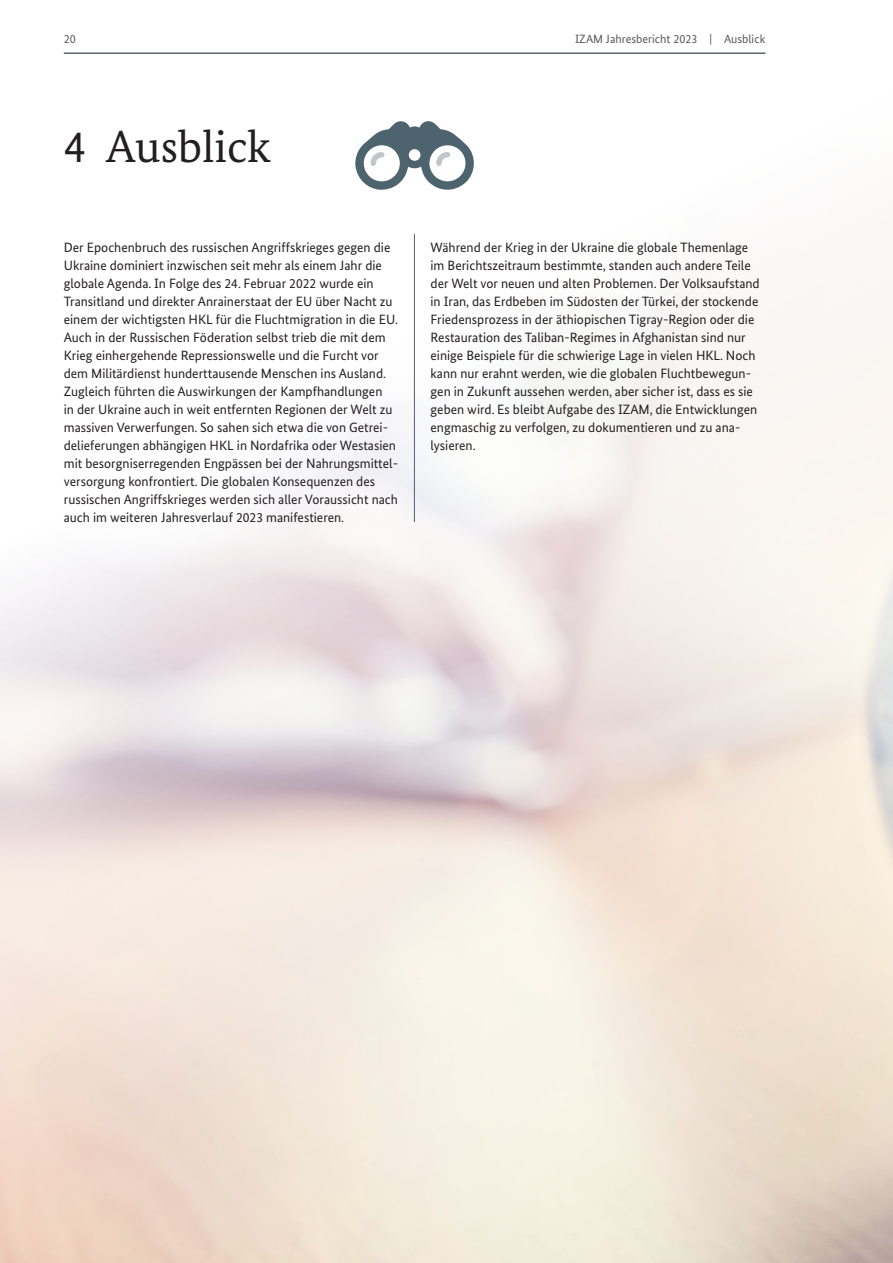
<style>
.page{position:relative;width:893px;height:1263px;background:#fff}
.page>*{position:absolute;margin:0;border:0;box-sizing:border-box;transform-origin:0 0}
.t1{font:45px "Bundes Serif";color:#231f20}
.Fließtext_9pt{font:13.5px/18px "Bundes Sans";color:#231f20}
.t2{font:12px "Bundes Sans";color:#57585a}
.s1{font-family:"Bundes Sans"}
</style>
<div class="page">
<img style="left:0;top:52px;width:893px;height:1211px">
<svg style="left:355px;top:119px;width:122px;height:73px"></svg>
<hr style="left:414px;top:234px;width:1px;height:288px;background:#4d636e">
<p class="t2" style="left:64px;top:31px;width:13px">20</p>
<p class="t2" style="left:575px;top:31px;width:192px">IZAM Jahresbericht 2023 | Ausblick</p>
<h1 class="t1" style="left:64px;top:119px;width:209px"><span class="s1">4</span> Ausblick</h1>
<p class="Fließtext_9pt" style="left:64px;top:238px;width:336px">Der Epochenbruch des russischen Angriffskrieges gegen die Ukraine dominiert inzwischen seit mehr als einem Jahr die globale Agenda. In Folge des 24. Februar 2022 wurde ein Transitland und direkter Anrainerstaat der EU über Nacht zu einem der wichtigsten HKL für die Fluchtmigration in die EU.<br>Auch in der Russischen Föderation selbst trieb die mit dem Krieg einhergehende Repressionswelle und die Furcht vor dem Militärdienst hunderttausende Menschen ins Ausland.<br>Zugleich führten die Auswirkungen der Kampfhandlungen<br>in der Ukraine auch in weit entfernten Regionen der Welt zu massiven Verwerfungen. So sahen sich etwa die von Getrei&shy;delieferungen abhängigen HKL in Nordafrika oder Westasien mit besorgniserregenden Engpässen bei der Nahrungsmittel&shy;versorgung konfrontiert. Die globalen Konsequenzen des russischen Angriffskrieges werden sich aller Voraussicht nach auch im weiteren Jahresverlauf 2023 manifestieren.</p>
<p class="Fließtext_9pt" style="left:431px;top:238px;width:331px">Während der Krieg in der Ukraine die globale Themenlage im Berichtszeitraum bestimmte, standen auch andere Teile der Welt vor neuen und alten Problemen. Der Volksaufstand in Iran, das Erdbeben im Südosten der Türkei, der stockende Friedensprozess in der äthiopischen Tigray-Region oder die Restauration des Taliban-Regimes in Afghanistan sind nur einige Beispiele für die schwierige Lage in vielen HKL. Noch kann nur erahnt werden, wie die globalen Fluchtbewegun&shy;gen in Zukunft aussehen werden, aber sicher ist, dass es sie geben wird. Es bleibt Aufgabe des IZAM, die Entwicklungen engmaschig zu verfolgen, zu dokumentieren und zu ana&shy;lysieren.</p>
</div>
